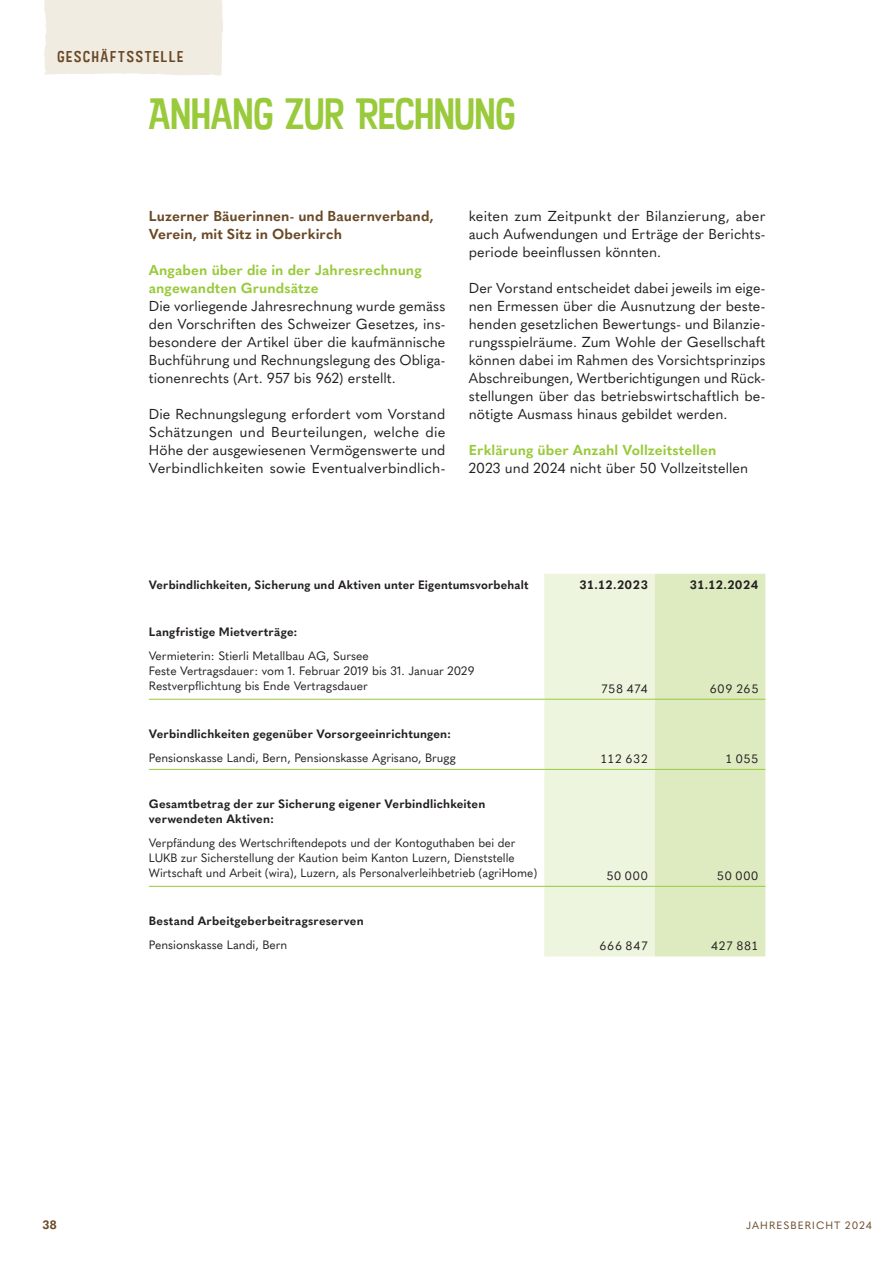
<style>
.page{position:relative;width:893px;height:1263px;background:#fff}
.page>*{position:absolute;margin:0;border:0;box-sizing:border-box;transform-origin:0 0}
.t1{font:42px "Kon Tiki JF Aloha";letter-spacing:-.005em;color:#99ca3b}
.t2{font:15px "Kon Tiki JF Aloha";letter-spacing:.12em;color:#6a4926}
.t3{font:14.25px/18px "Quasimoda";letter-spacing:.005em;color:#231f20;text-align:justify}
.t4{font:700 14.25px/18px "Quasimoda";letter-spacing:.005em;color:#99ca3b}
.t5{font:700 14.25px/18px "Quasimoda";letter-spacing:.005em;color:#6a4926}
.t6{font:12px/15px "Quasimoda";color:#231f20}
.t7{font:700 12px/15px "Quasimoda";letter-spacing:.01em;color:#231f20}
.t8{font:700 12px "Quasimoda";color:#6a4926}
.t9{font:10.5px "Quasimoda";letter-spacing:.105em;color:#6a4926}
</style>
<div class="page">
<svg style="left:544px;top:574px;width:221px;height:382px"></svg>
<hr style="left:149px;top:769px;width:395px;height:1px;background:#99ca3b">
<hr style="left:544px;top:769px;width:111px;height:1px;background:#99ca3b">
<hr style="left:655px;top:769px;width:110px;height:1px;background:#99ca3b">
<hr style="left:149px;top:886px;width:395px;height:1px;background:#99ca3b">
<hr style="left:544px;top:886px;width:111px;height:1px;background:#99ca3b">
<hr style="left:655px;top:886px;width:110px;height:1px;background:#99ca3b">
<hr style="left:149px;top:699px;width:395px;height:1px;background:#99ca3b">
<hr style="left:544px;top:699px;width:111px;height:1px;background:#99ca3b">
<hr style="left:655px;top:699px;width:110px;height:1px;background:#99ca3b">
<div style="left:43px;top:0;width:180px;height:76px;background:#f1ece2"></div>
<p class="t2" style="left:57px;top:47px;width:127px">GESCHÄFTSSTELLE</p>
<h1 class="t1" style="left:149px;top:88px;width:368px">ANHANG ZUR RECHNUNG</h1>
<p class="t5" style="left:149px;top:206px;width:286px">Luzerner Bäuerinnen- und Bauernverband,<br>Verein, mit Sitz in Oberkirch</p>
<p class="t4" style="left:149px;top:260px;width:274px">Angaben über die in der Jahresrechnung angewandten Grundsätze</p>
<p class="t3" style="left:149px;top:296px;width:298px">Die vorliegende Jahresrechnung wurde gemäss den Vorschriften des Schweizer Gesetzes, ins&shy;besondere der Artikel über die kaufmännische Buchführung und Rechnungslegung des Obliga&shy;tionenrechts (Art. 957 bis 962) erstellt.</p>
<p class="t3" style="left:149px;top:404px;width:298px">Die Rechnungslegung erfordert vom Vorstand Schätzungen und Beurteilungen, welche die Höhe der ausgewiesenen Vermögenswerte und Verbindlichkeiten sowie Eventualverbindlich-</p>
<p class="t3" style="left:469px;top:206px;width:298px">keiten zum Zeitpunkt der Bilanzierung, aber auch Aufwendungen und Erträge der Berichts&shy;periode beeinflussen könnten.</p>
<p class="t3" style="left:469px;top:278px;width:298px">Der Vorstand entscheidet dabei jeweils im eige&shy;nen Ermessen über die Ausnutzung der beste&shy;henden gesetzlichen Bewertungs- und Bilanzie&shy;rungsspielräume. Zum Wohle der Gesellschaft können dabei im Rahmen des Vorsichtsprinzips Abschreibungen, Wertberichtigungen und Rück&shy;stellungen über das betriebswirtschaftlich be&shy;nötigte Ausmass hinaus gebildet werden.</p>
<p class="t4" style="left:469px;top:440px;width:249px">Erklärung über Anzahl Vollzeitstellen</p>
<p class="t3" style="left:469px;top:458px;width:281px">2023 und 2024 nicht über 50 Vollzeitstellen</p>
<p class="t7" style="left:149px;top:577px;width:381px">Verbindlichkeiten, Sicherung und Aktiven unter Eigentumsvorbehalt</p>
<p class="t7" style="left:579px;top:577px;width:71px">31.12.2023</p>
<p class="t7" style="left:689px;top:577px;width:71px">31.12.2024</p>
<p class="t7" style="left:149px;top:623px;width:150px">Langfristige Mietverträge:</p>
<p class="t6" style="left:149px;top:647px;width:327px">Vermieterin: Stierli Metallbau AG, Sursee<br>Feste Vertragsdauer: vom 1. Februar 2019 bis 31. Januar 2029<br>Restverpflichtung bis Ende Vertragsdauer</p>
<p class="t6" style="left:600px;top:680px;width:50px">758 474</p>
<p class="t6" style="left:709px;top:680px;width:51px">609 265</p>
<p class="t7" style="left:149px;top:726px;width:304px">Verbindlichkeiten gegenüber Vorsorgeeinrichtungen:</p>
<p class="t6" style="left:149px;top:749px;width:309px">Pensionskasse Landi, Bern, Pensionskasse Agrisano, Brugg</p>
<p class="t6" style="left:599px;top:750px;width:50px">112 632</p>
<p class="t6" style="left:724px;top:750px;width:36px">1 055</p>
<p class="t7" style="left:149px;top:796px;width:338px">Gesamtbetrag der zur Sicherung eigener Verbindlichkeiten verwendeten Aktiven:</p>
<p class="t6" style="left:149px;top:834px;width:390px">Verpfändung des Wertschriftendepots und der Kontoguthaben bei der<br>LUKB zur Sicherstellung der Kaution beim Kanton Luzern, Dienststelle<br>Wirtschaft und Arbeit (wira), Luzern, als Personalverleihbetrieb (agriHome)</p>
<p class="t6" style="left:606px;top:867px;width:44px">50 000</p>
<p class="t6" style="left:716px;top:867px;width:44px">50 000</p>
<p class="t7" style="left:149px;top:913px;width:216px">Bestand Arbeitgeberbeitragsreserven</p>
<p class="t6" style="left:149px;top:936px;width:140px">Pensionskasse Landi, Bern</p>
<p class="t6" style="left:599px;top:937px;width:51px">666 847</p>
<p class="t6" style="left:710px;top:937px;width:50px">427 881</p>
<p class="t8" style="left:43px;top:1215px;width:16px">38</p>
<p class="t9" style="left:746px;top:1217px;width:127px">JAHRESBERICHT 2024</p>
</div>
